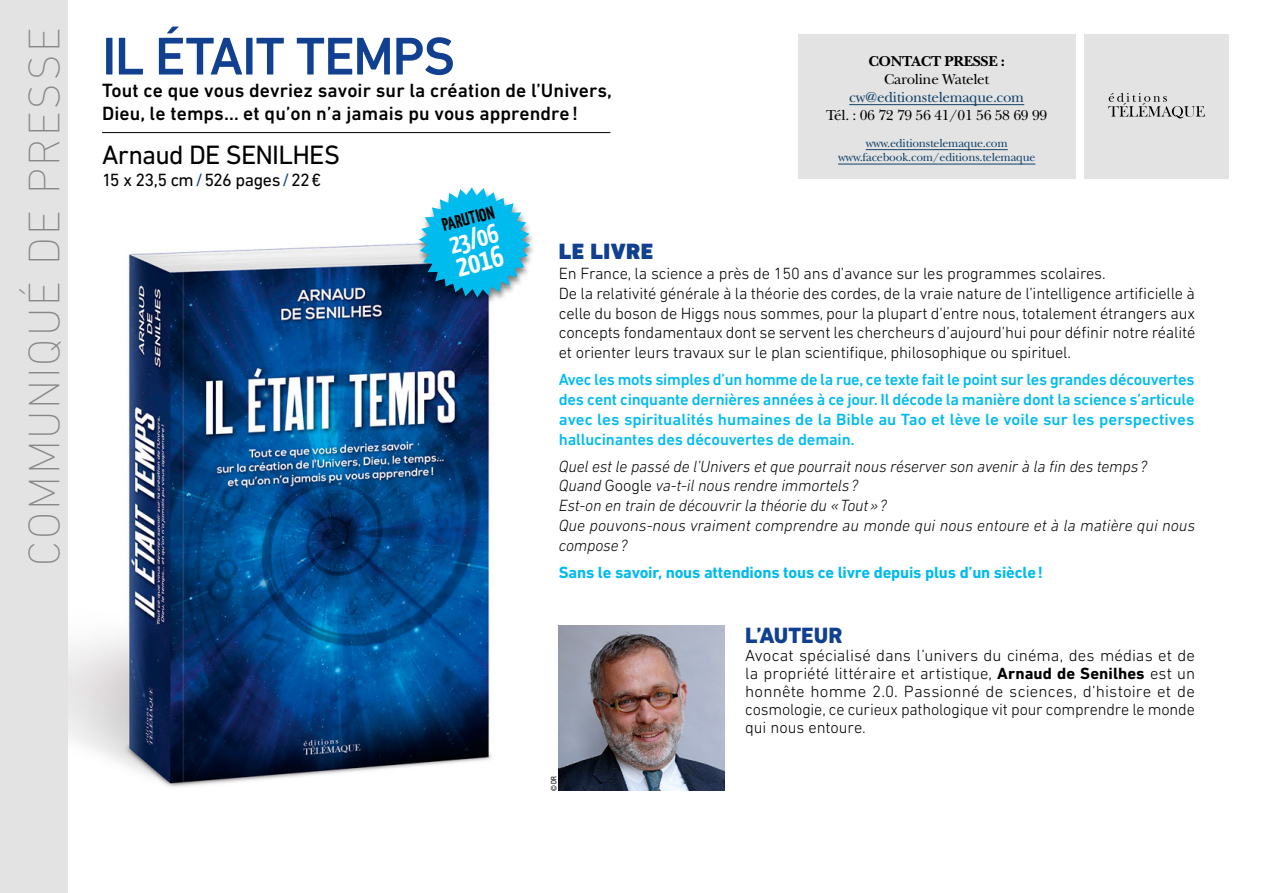
<style>
.page{position:relative;width:1263px;height:893px;background:#fff}
.page>*{position:absolute;margin:0;border:0;box-sizing:border-box;transform-origin:0 0}
.t1{font:500 54px "DIN Next LT Pro";letter-spacing:-.025em;color:#10408f}
.t2{font:200 45px "DIN Next LT Pro";letter-spacing:.04em;color:#868786}
.t3{font:700 30px "Yanone Kaffeesatz";color:#fff}
.t4{font:27px "DIN Next LT Pro";letter-spacing:-.03em;color:#000}
.t5{font:700 27px "Yanone Kaffeesatz";color:#fff}
.t6{font:800 22.5px "DIN Next LT Pro";color:#10408f}
.t7{font:900 22.5px "DIN Next LT Pro";letter-spacing:.02em;color:#10408f}
.t8{font:500 19.5px/22.5px "DIN Next LT Pro";letter-spacing:.005em;color:#000}
.t9{font:18px "DIN Next LT Pro";letter-spacing:-.035em;color:#000}
.t10{font:700 18px "Yanone Kaffeesatz";color:#000}
.t11{font:300 16.5px/19.8px "DIN Next LT Pro";letter-spacing:-.01em;color:#000}
.t12{font:500 16.5px/19.8px "DIN Next LT Pro";letter-spacing:-.01em;color:#0be;text-align:justify}
.t13{font:italic 300 16.5px/19.8px "DIN Next LT Pro";letter-spacing:-.01em;color:#000}
.t14{font:700 16.5px "DIN Next LT Pro";letter-spacing:-.01em;color:#0be}
.t15{font:15px "New Baskerville Std";letter-spacing:-.02em;color:#000}
.t16{font:15px "New Baskerville Std";letter-spacing:-.02em;color:#124269}
.t17{font:700 15px "New Baskerville Std";letter-spacing:-.02em;color:#000}
.t18{font:12px/14.4px "New Baskerville Std";letter-spacing:-.02em;color:#124269;text-align:center}
.t19{font:condensed 7.5px "Helvetica Neue LT Std";color:#000;scale:.95 1}
.s1{color:#10408f}
.s2{font-style:normal}
.s3{font-weight:700}
</style>
<div class="page">
<hr style="left:102px;top:132px;width:508px;height:1px;background:#000">
<img style="left:68px;top:243px;width:491px;height:548px">
<img style="left:559px;top:626px;width:165px;height:165px">
<div style="left:416px;top:187px;width:121px;height:120px;background:#000;opacity:.5"></div>
<svg style="left:419px;top:187px;width:111px;height:110px"></svg>
<div style="left:0;top:0;width:68px;height:893px;background:#e3e3e3"></div>
<div style="left:1084px;top:34px;width:145px;height:145px;background:#e3e3e3"></div>
<svg style="left:1108px;top:93px;width:97px;height:25px"></svg>
<div style="left:798px;top:34px;width:277px;height:145px;background:#e3e3e3"></div>
<hr style="left:849px;top:104px;width:175px;height:1px;background:#124269">
<hr style="left:866px;top:149px;width:142px;height:1px;background:#124269">
<hr style="left:838px;top:164px;width:197px;height:1px;background:#124269">
<h2 class="t2" style="left:18px;top:566px;width:540px;rotate:-90deg">COMMUNIQUÉ DE PRESSE</h2>
<h1 class="t1" style="left:102px;top:25px;width:355px">IL ÉTAIT TEMPS</h1>
<p class="t8" style="left:102px;top:79px;width:511px">Tout ce que vous devriez savoir sur la création de l’Univers,<br>Dieu, le temps… et qu’on n’a jamais pu vous apprendre !</p>
<h3 class="t4" style="left:102px;top:139px;width:240px">Arnaud DE SENILHES</h3>
<p class="t9" style="left:102px;top:169px;width:221px">15 x 23,5 cm<span class="s1">/</span>526 pages<span class="s1">/</span>22€</p>
<p class="t17" style="left:868px;top:52px;width:138px">CONTACT PRESSE :</p>
<p class="t15" style="left:884px;top:70px;width:107px">Caroline Watelet</p>
<p class="t16" style="left:849px;top:88px;width:176px">cw@editionstelemaque.com</p>
<p class="t15" style="left:826px;top:106px;width:223px">Tél. : 06 72 79 56 41/01 56 58 69 99</p>
<p class="t18" style="left:838px;top:136px;width:199px">www.editionstelemaque.com www.facebook.com/editions.telemaque</p>
<p class="t10" style="left:440px;top:215px;width:55px;rotate:-15deg">PARUTION</p>
<h3 class="t5" style="left:445px;top:229px;width:51px;rotate:-15deg">23/06</h3>
<h3 class="t3" style="left:452px;top:249px;width:50px;rotate:-15deg">2016</h3>
<h3 class="t7" style="left:559px;top:238px;width:96px">LE LIVRE</h3>
<p class="t11" style="left:559px;top:263px;width:638px">En France, la science a près de 150 ans d’avance sur les programmes scolaires.<br>De la relativité générale à la théorie des cordes, de la vraie nature de l’intelligence artificielle à celle du boson de Higgs nous sommes, pour la plupart d’entre nous, totalement étrangers aux concepts fondamentaux dont se servent les chercheurs d’aujourd’hui pour définir notre réalité et orienter leurs travaux sur le plan scientifique, philosophique ou spirituel.</p>
<p class="t12" style="left:559px;top:370px;width:637px">Avec les mots simples d’un homme de la rue, ce texte fait le point sur les grandes découvertes des cent cinquante dernières années à ce jour. Il décode la manière dont la science s’articule avec les spiritualités humaines de la Bible au Tao et lève le voile sur les perspectives hallucinantes des découvertes de demain.</p>
<p class="t13" style="left:559px;top:456px;width:638px">Quel est le passé de l’Univers et que pourrait nous réserver son avenir à la fin des temps?<br>Quand <span class="s2">Google</span> va-t-il nous rendre immortels?<br>Est-on en train de découvrir la théorie du «Tout»?<br>Que pouvons-nous vraiment comprendre au monde qui nous entoure et à la matière qui nous compose?</p>
<p class="t14" style="left:559px;top:563px;width:486px">Sans le savoir, nous attendions tous ce livre depuis plus d’un siècle!</p>
<p class="t19" style="left:549px;top:791px;width:17px;rotate:-90deg">© DR</p>
<h3 class="t6" style="left:745px;top:622px;width:99px">L’AUTEUR</h3>
<p class="t11" style="left:745px;top:646px;width:451px;line-height:18px;text-align:justify">Avocat spécialisé dans l’univers du cinéma, des médias et de la propriété littéraire et artistique, <span class="s3">Arnaud de Senilhes</span> est un honnête homme 2.0. Passionné de sciences, d’histoire et de cosmologie, ce curieux pathologique vit pour comprendre le monde qui nous entoure.</p>
</div>
